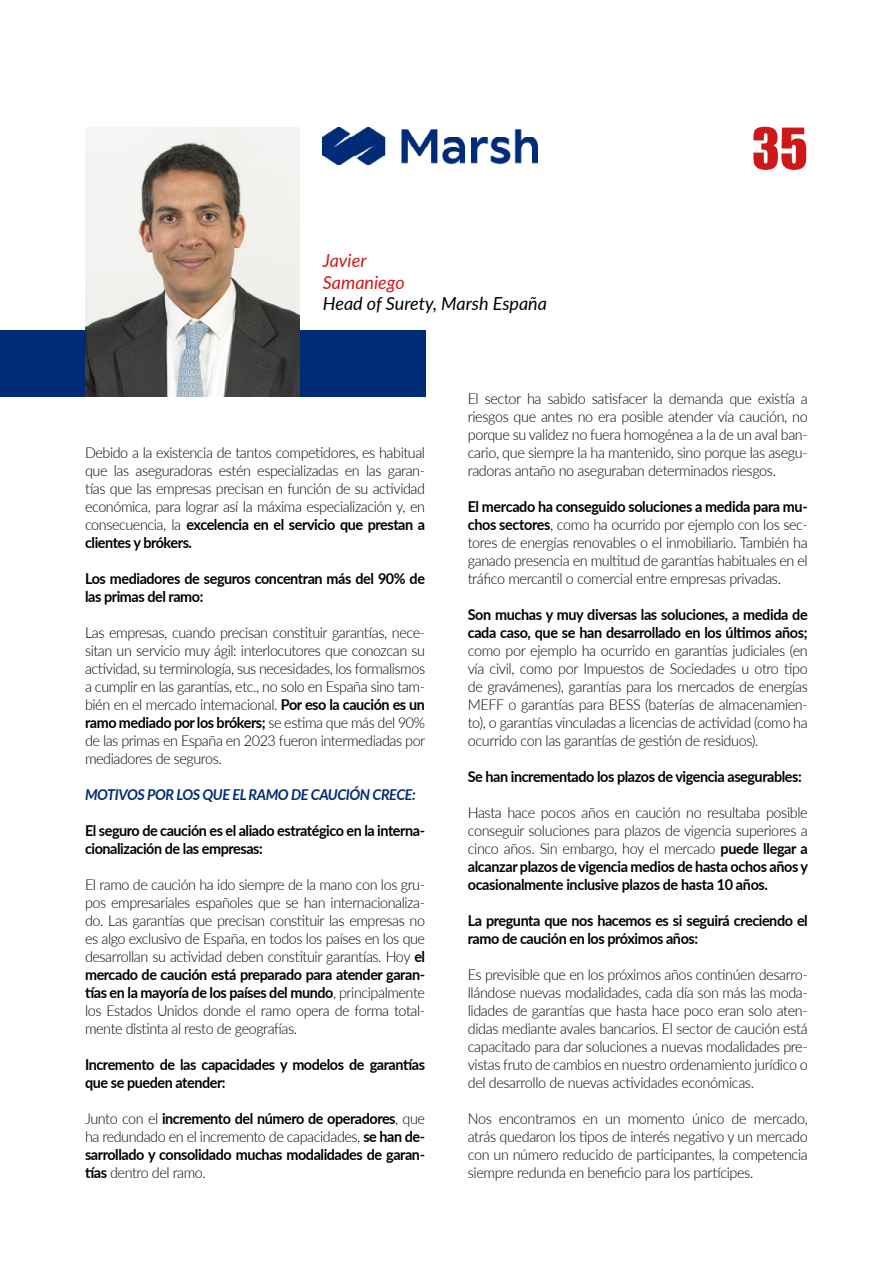
<style>
.page{position:relative;width:893px;height:1263px;background:#fff}
.page>*{position:absolute;margin:0;border:0;box-sizing:border-box;transform-origin:0 0}
.t1{font:52.5px "Impact";color:#cd1719}
.t2{font:italic 18px "Lato";color:#000}
.t3{font:italic 18px/21.6px "Lato";color:#cd1719}
.t4{font:300 15px/18px "Lato";letter-spacing:-.025em;color:#000;text-align:justify;scale:.96 1}
.t5{font:700 15px/18px "Lato";letter-spacing:-.03em;color:#000;scale:.96 1}
.t6{font:italic 700 15px "Lato";letter-spacing:-.03em;color:#002c77;scale:.96 1}
.s1{font-weight:700}
.s2{font-weight:300}
</style>
<div class="page">
<div style="left:0;top:330px;width:425px;height:66px;background:#002c77"></div>
<img style="left:85px;top:128px;width:215px;height:268px">
<img style="left:323px;top:128px;width:215px;height:37px">
<p class="t3" style="left:323px;top:251px;width:83px">Javier<br>Samaniego</p>
<p class="t2" style="left:323px;top:297px;width:226px">Head of Surety, Marsh España</p>
<h1 class="t1" style="left:752px;top:124px;width:58px">35</h1>
<p class="t4" style="left:85px;top:443px;width:356px">Debido a la existencia de tantos competidores, es habitual que las aseguradoras estén especializadas en las garan&shy;tías que las empresas precisan en función de su actividad económica, para lograr así la máxima especialización y, en consecuencia, la <span class="s1">excelencia en el servicio que prestan a clientes y brókers.</span></p>
<p class="t5" style="left:85px;top:569px;width:356px">Los mediadores de seguros concentran más del 90% de las primas del ramo:</p>
<p class="t4" style="left:85px;top:623px;width:356px">Las empresas, cuando precisan constituir garantías, nece&shy;sitan un servicio muy ágil: interlocutores que conozcan su actividad, su terminología, sus necesidades, los formalismos a cumplir en las garantías, etc., no solo en España sino tam&shy;bién en el mercado internacional. <span class="s1">Por eso la caución es un ramo mediado por los brókers;</span> se estima que más del 90% de las primas en España en 2023 fueron intermediadas por mediadores de seguros.</p>
<p class="t6" style="left:85px;top:786px;width:346px">MOTIVOS POR LOS QUE EL RAMO DE CAUCIÓN CRECE:</p>
<p class="t5" style="left:85px;top:821px;width:356px">El seguro de caución es el aliado estratégico en la interna&shy;cionalización de las empresas:</p>
<p class="t4" style="left:85px;top:876px;width:356px">El ramo de caución ha ido siempre de la mano con los gru&shy;pos empresariales españoles que se han internacionaliza&shy;do. Las garantías que precisan constituir las empresas no es algo exclusivo de España, en todos los países en los que desarrollan su actividad deben constituir garantías. Hoy <span class="s1">el mercado de caución está preparado para atender garan&shy;tías en la mayoría de los países del mundo</span>, principalmente los Estados Unidos donde el ramo opera de forma total&shy;mente distinta al resto de geografías.</p>
<p class="t5" style="left:85px;top:1055px;width:356px">Incremento de las capacidades y modelos de garantías que se pueden atender:</p>
<p class="t5" style="left:85px;top:1110px;width:356px;text-align:justify"><span class="s2">Junto con el</span> incremento del número de operadores<span class="s2">, que ha redundado en el incremento de capacidades,</span> se han de&shy;sarrollado y consolidado muchas modalidades de garan&shy;tías <span class="s2">dentro del ramo.</span></p>
<p class="t4" style="left:468px;top:389px;width:356px">El sector ha sabido satisfacer la demanda que existía a riesgos que antes no era posible atender vía caución, no porque su validez no fuera homogénea a la de un aval ban&shy;cario, que siempre la ha mantenido, sino porque las asegu&shy;radoras antaño no aseguraban determinados riesgos.</p>
<p class="t4" style="left:468px;top:497px;width:356px"><span class="s1">El mercado ha conseguido soluciones a medida para mu&shy;chos sectores</span>, como ha ocurrido por ejemplo con los sec&shy;tores de energías renovables o el inmobiliario. También ha ganado presencia en multitud de garantías habituales en el tráfico mercantil o comercial entre empresas privadas.</p>
<p class="t5" style="left:468px;top:605px;width:356px">Son muchas y muy diversas las soluciones, a medida de cada caso, que se han desarrollado en los últimos años;</p>
<p class="t4" style="left:468px;top:641px;width:356px">como por ejemplo ha ocurrido en garantías judiciales (en vía civil, como por Impuestos de Sociedades u otro tipo de gravámenes), garantías para los mercados de energías MEFF o garantías para BESS (baterías de almacenamien&shy;to), o garantías vinculadas a licencias de actividad (como ha ocurrido con las garantías de gestión de residuos).</p>
<p class="t5" style="left:468px;top:767px;width:349px">Se han incrementado los plazos de vigencia asegurables:</p>
<p class="t4" style="left:468px;top:804px;width:356px">Hasta hace pocos años en caución no resultaba posible conseguir soluciones para plazos de vigencia superiores a cinco años. Sin embargo, hoy el mercado <span class="s1">puede llegar a alcanzar plazos de vigencia medios de hasta ochos años y ocasionalmente inclusive plazos de hasta 10 años.</span></p>
<p class="t5" style="left:468px;top:911px;width:356px">La pregunta que nos hacemos es si seguirá creciendo el ramo de caución en los próximos años:</p>
<p class="t4" style="left:468px;top:965px;width:356px">Es previsible que en los próximos años continúen desarro&shy;llándose nuevas modalidades, cada día son más las moda&shy;lidades de garantías que hasta hace poco eran solo aten&shy;didas mediante avales bancarios. El sector de caución está capacitado para dar soluciones a nuevas modalidades pre&shy;vistas fruto de cambios en nuestro ordenamiento jurídico o del desarrollo de nuevas actividades económicas.</p>
<p class="t4" style="left:468px;top:1110px;width:356px">Nos encontramos en un momento único de mercado, atrás quedaron los tipos de interés negativo y un mercado con un número reducido de participantes, la competencia siempre redunda en beneficio para los partícipes.</p>
</div>
